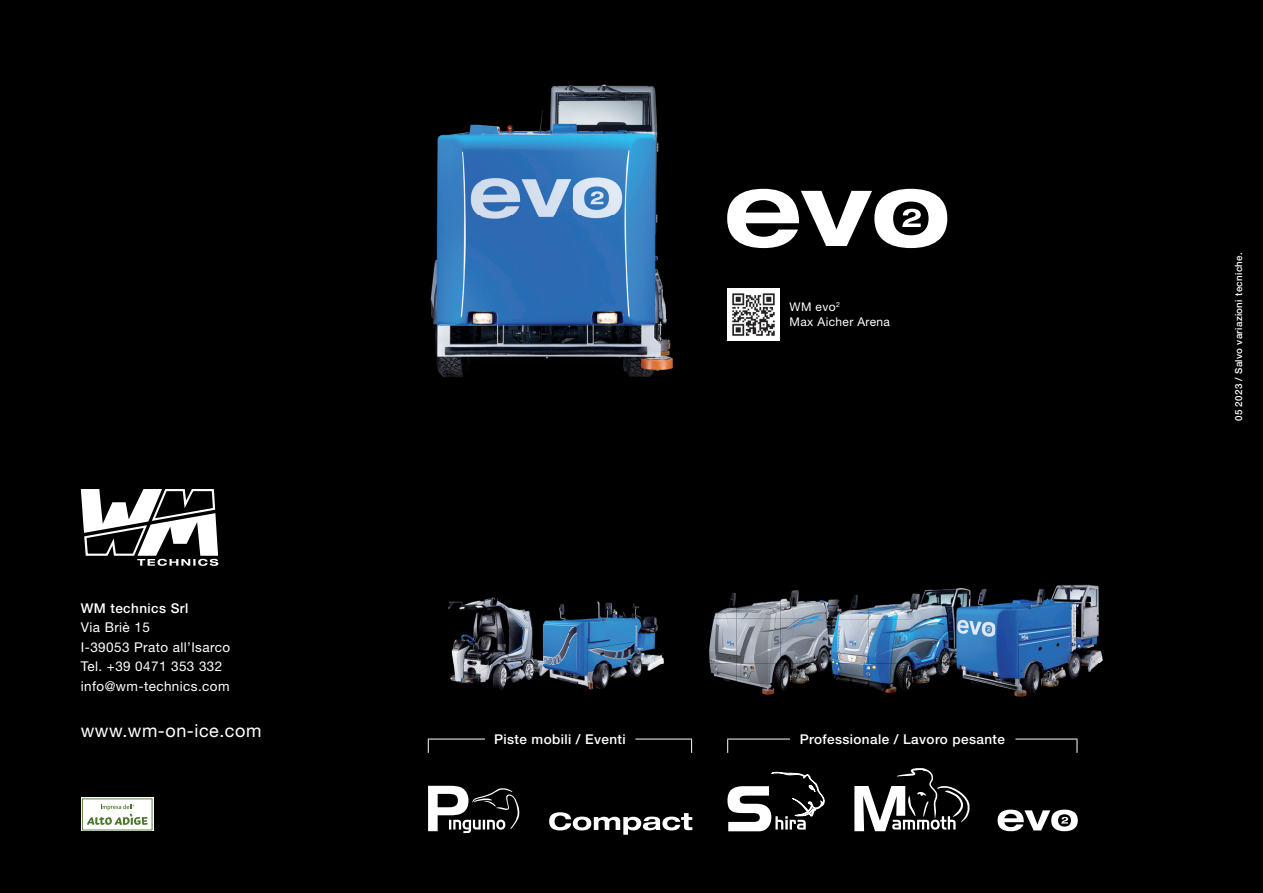
<style>
.page{position:relative;width:1263px;height:893px;background:#000001}
.page>*{position:absolute;margin:0;border:0;box-sizing:border-box;transform-origin:0 0}
.t1{font:18px "Helvetica Neue LT Std";letter-spacing:.03em;color:#fff}
.t2{font:13.5px/19.5px "Helvetica Neue LT Std";letter-spacing:.03em;color:#fff}
.t3{font:500 13.5px "Helvetica Neue LT Std";letter-spacing:.03em;color:#fff}
.t4{font:12px/15px "Helvetica Neue LT Std";letter-spacing:.03em;color:#fff}
.t5{font:500 9.75px "Helvetica Neue LT Std";letter-spacing:.03em;color:#fff}
</style>
<div class="page">
<svg style="left:854px;top:768px;width:115px;height:63px"></svg>
<svg style="left:997px;top:810px;width:81px;height:21px"></svg>
<svg style="left:549px;top:812px;width:143px;height:23px"></svg>
<svg style="left:428px;top:786px;width:92px;height:47px"></svg>
<svg style="left:727px;top:771px;width:98px;height:60px"></svg>
<img style="left:448px;top:597px;width:210px;height:31px">
<img style="left:451px;top:628px;width:75px;height:36px">
<img style="left:450px;top:664px;width:210px;height:26px">
<img style="left:568px;top:628px;width:96px;height:37px">
<img style="left:526px;top:597px;width:42px;height:93px">
<img style="left:713px;top:590px;width:92px;height:29px">
<img style="left:709px;top:619px;width:394px;height:45px">
<img style="left:709px;top:663px;width:116px;height:32px">
<img style="left:805px;top:588px;width:187px;height:31px">
<img style="left:805px;top:664px;width:138px;height:31px">
<img style="left:992px;top:584px;width:108px;height:35px">
<img style="left:943px;top:663px;width:160px;height:34px">
<svg style="left:727px;top:189px;width:220px;height:59px"></svg>
<img style="left:728px;top:288px;width:52px;height:52px">
<img style="left:430px;top:84px;width:243px;height:293px">
<svg style="left:80px;top:489px;width:139px;height:77px"></svg>
<hr style="left:428px;top:739px;width:57px;height:1px;background:#fff">
<hr style="left:727px;top:739px;width:63px;height:1px;background:#fff">
<hr style="left:635px;top:739px;width:57px;height:1px;background:#fff">
<hr style="left:1015px;top:739px;width:62px;height:1px;background:#fff">
<svg style="left:428px;top:739px;width:1px;height:14px"></svg>
<svg style="left:727px;top:739px;width:1px;height:14px"></svg>
<svg style="left:691px;top:739px;width:1px;height:14px"></svg>
<svg style="left:1076px;top:739px;width:1px;height:14px"></svg>
<div style="left:81px;top:798px;width:73px;height:33px;background:#a3b892"></div>
<svg style="left:82px;top:799px;width:70px;height:31px"></svg>
<p class="t3" style="left:81px;top:600px;width:109px">WM technics Srl</p>
<p class="t2" style="left:81px;top:617px;width:151px">Via Briè 15<br>I-39053 Prato all’Isarco<br>Tel. +39 0471 353 332 info@wm-technics.com</p>
<h1 class="t1" style="left:81px;top:720px;width:182px">www.wm-on-ice.com</h1>
<p class="t4" style="left:790px;top:299px;width:102px">WM evo<sup>2<br></sup>Max Aicher Arena</p>
<p class="t3" style="left:494px;top:731px;width:133px">Piste mobili / Eventi</p>
<p class="t3" style="left:800px;top:731px;width:207px">Professionale / Lavoro pesante</p>
<p class="t5" style="left:1233px;top:421px;width:170px;rotate:-90deg">05 2023 / Salvo variazioni tecniche.</p>
</div>
